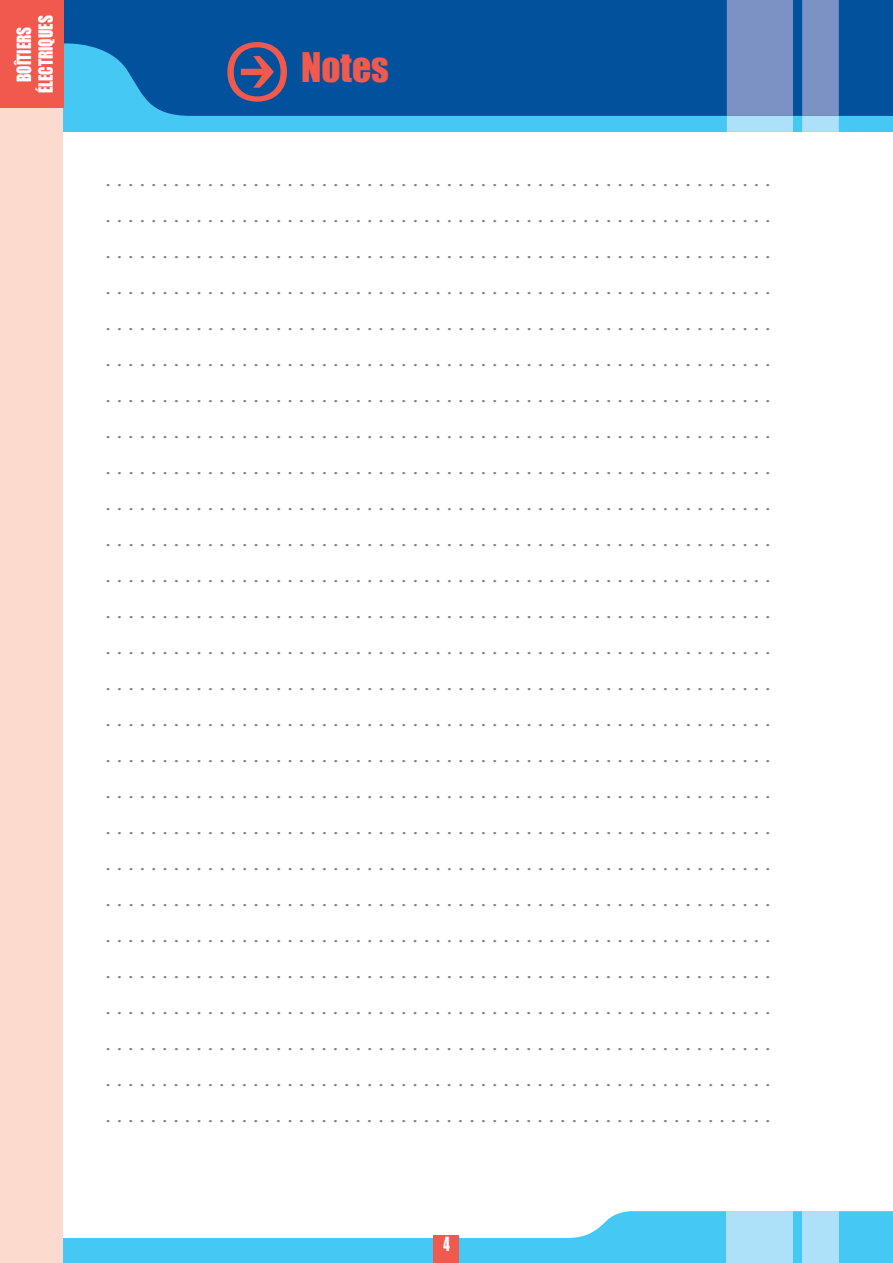
<style>
.page{position:relative;width:893px;height:1263px;background:#fff}
.page>*{position:absolute;margin:0;border:0;box-sizing:border-box;transform-origin:0 0}
.t1{font:37.5px "Impact";color:#f0594d}
.t2{font:18px/36px "Courier";color:#808285;text-align:justify}
.t3{font:18px/21.6px "Impact";color:#fff;text-align:center;scale:.85 1}
.t4{font:18px "Impact";color:#fff;scale:.7 1}
.s1{font-family:"Bienvenue Picto Beta";font-size:67.5px}
</style>
<div class="page">
<div style="left:0;top:0;width:893px;height:132px;background:#45c8f4"></div>
<div style="left:62px;top:0;width:831px;height:116px;background:#01519c"></div>
<svg style="left:62px;top:1210px;width:831px;height:53px;fill:#45c8f4"></svg>
<svg style="left:727px;top:116px;width:66px;height:16px"></svg>
<div style="left:727px;top:0;width:66px;height:116px;background:#7c91c4"></div>
<svg style="left:802px;top:116px;width:37px;height:16px"></svg>
<div style="left:802px;top:0;width:37px;height:116px;background:#7c91c4"></div>
<div style="left:727px;top:1211px;width:66px;height:52px;background:#ace1f9"></div>
<div style="left:802px;top:1211px;width:37px;height:52px;background:#ace1f9"></div>
<div style="left:0;top:85px;width:62px;height:1178px;background:#fcdace"></div>
<div style="left:434px;top:1235px;width:25px;height:28px;background:#f0594d"></div>
<div style="left:0;top:0;width:64px;height:108px;background:#f0594d"></div>
<p class="t3" style="left:13px;top:93px;width:93px;rotate:-90deg">BOÎTIERS<br>ÉLECTRIQUES</p>
<h1 class="t1" style="left:226px;top:44px;width:164px"><span class="s1">u</span> Notes</h1>
<p class="t2" style="left:103px;top:163px;width:672px">........................................................... ........................................................... ........................................................... ........................................................... ........................................................... ........................................................... ........................................................... ........................................................... ........................................................... ........................................................... ........................................................... ........................................................... ........................................................... ........................................................... ........................................................... ........................................................... ........................................................... ........................................................... ........................................................... ........................................................... ........................................................... ........................................................... ........................................................... ........................................................... ........................................................... ........................................................... ...........................................................</p>
<p class="t4" style="left:443px;top:1233px;width:10px">4</p>
</div>
